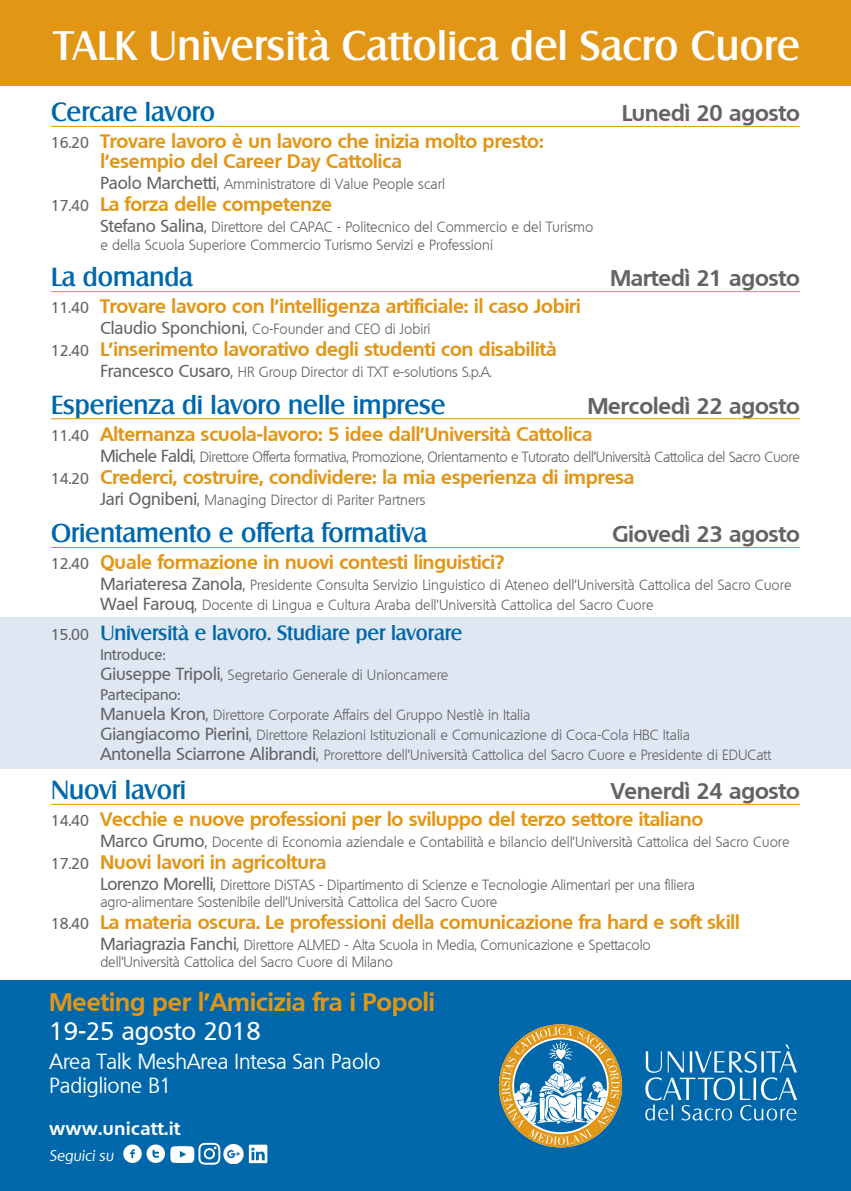
<style>
.page{position:relative;width:851px;height:1191px;background:#fff}
.page>*{position:absolute;margin:0;border:0;box-sizing:border-box;transform-origin:0 0}
.t1{font:500 40px "Salzburg";letter-spacing:.01em;color:#fff}
.t2{font:500 25.6px "Salzburg";color:#0067aa}
.t3{font:700 24.8px "Quebec";color:#e29616}
.t4{font:500 24.8px "Quebec";color:#fff}
.t5{font:700 22.2px "Quebec";color:#636366}
.t6{font:20.8px "Quebec";color:#fff}
.t7{font:500 20px "Salzburg";color:#0067aa}
.t8{font:700 19px "Quebec";color:#e29616}
.t9{font:700 18px "Quebec";letter-spacing:.04em;color:#fff}
.t10{font:500 15px "Quebec";color:#636366}
.t11{font:italic 15px "Quebec";color:#fff}
.t12{font:300 14.4px "Quebec";color:#636366}
.t13{font:300 14.4px "Quebec";letter-spacing:-.02em;color:#636366}
.s1{font-weight:500;font-size:15.4px;color:#636366}
.s2{font-weight:500;font-size:17px}
.s3{font-size:17px}
.s4{font-family:"Quebec";font-size:15.4px;color:#636366}
</style>
<div class="page">
<div style="left:0;top:617px;width:850px;height:151px;background:#dfe7f3"></div>
<div style="left:0;top:0;width:850px;height:85px;background:#e29616"></div>
<div style="left:0;top:980px;width:850px;height:211px;background:#0067aa"></div>
<svg style="left:499px;top:1024px;width:123px;height:123px"></svg>
<svg style="left:645px;top:1044px;width:152px;height:76px"></svg>
<svg style="left:123px;top:1142px;width:97px;height:22px"></svg>
<img style="left:224px;top:1144px;width:19px;height:19px">
<svg style="left:248px;top:1144px;width:19px;height:19px"></svg>
<svg style="left:618px;top:125px;width:182px;height:2px"></svg>
<svg style="left:607px;top:291px;width:193px;height:2px"></svg>
<svg style="left:584px;top:418px;width:216px;height:2px"></svg>
<svg style="left:604px;top:768px;width:201px;height:37px"></svg>
<hr style="left:51px;top:126px;width:748px;height:1px;background:#e29616">
<hr style="left:51px;top:291px;width:748px;height:1px;background:#e29616">
<hr style="left:51px;top:547px;width:748px;height:1px;background:#e29616">
<hr style="left:51px;top:804px;width:748px;height:1px;background:#e29616">
<hr style="left:51px;top:418px;width:748px;height:1px;background:#e29616">
<p class="t1" style="left:54px;top:21px;width:746px">TALK Università Cattolica del Sacro Cuore</p>
<p class="t2" style="left:51px;top:96px;width:165px">Cercare lavoro</p>
<p class="t5" style="left:622px;top:98px;width:179px">Lunedì 20 agosto</p>
<p class="t8" style="left:51px;top:129px;width:494px"><span class="s1">16.20</span> Trovare lavoro è un lavoro che inizia molto presto:</p>
<p class="t8" style="left:100px;top:149px;width:303px">l’esempio del Career Day Cattolica</p>
<p class="t12" style="left:100px;top:175px;width:346px"><span class="s2">Paolo Marchetti</span><span class="s3">,</span> Amministratore di Value People scarl</p>
<p class="t8" style="left:51px;top:192px;width:282px"><span class="s1">17.40</span> La forza delle competenze</p>
<p class="t12" style="left:100px;top:218px;width:494px"><span class="s2">Stefano Salina</span><span class="s3">,</span> Direttore del CAPAC - Politecnico del Commercio e del Turismo</p>
<p class="t12" style="left:100px;top:235px;width:394px">e della Scuola Superiore Commercio Turismo Servizi e Professioni</p>
<p class="t2" style="left:51px;top:262px;width:143px">La domanda</p>
<p class="t5" style="left:610px;top:263px;width:191px">Martedì 21 agosto</p>
<p class="t8" style="left:51px;top:294px;width:531px"><span class="s1">11.40</span> Trovare lavoro con l’intelligenza artificiale: il caso Jobiri</p>
<p class="t12" style="left:100px;top:320px;width:331px"><span class="s2">Claudio Sponchioni</span><span class="s3">,</span> Co-Founder and CEO di Jobiri</p>
<p class="t8" style="left:51px;top:337px;width:507px"><span class="s1">12.40</span> L’inserimento lavorativo degli studenti con disabilità</p>
<p class="t12" style="left:100px;top:363px;width:393px"><span class="s2">Francesco Cusaro</span><span class="s3">,</span> HR Group Director di TXT e-solutions S.p.A.</p>
<p class="t2" style="left:51px;top:389px;width:396px">Esperienza di lavoro nelle imprese</p>
<p class="t5" style="left:587px;top:391px;width:214px">Mercoledì 22 agosto</p>
<p class="t8" style="left:51px;top:422px;width:543px"><span class="s1">11.40</span> Alternanza scuola-lavoro: 5 idee dall’Università Cattolica</p>
<p class="t13" style="left:100px;top:448px;width:701px"><span class="s2">Michele Faldi</span><span class="s3">,</span> Direttore Offerta formativa, Promozione, Orientamento e Tutorato dell’Università Cattolica del Sacro Cuore</p>
<p class="t8" style="left:51px;top:465px;width:585px"><span class="s1">14.20</span> Crederci, costruire, condividere: la mia esperienza di impresa</p>
<p class="t12" style="left:100px;top:491px;width:326px"><span class="s2">Jari Ognibeni</span><span class="s3">,</span> Managing Director di Pariter Partners</p>
<p class="t2" style="left:51px;top:517px;width:377px">Orientamento e offerta formativa</p>
<p class="t5" style="left:612px;top:519px;width:189px">Giovedì 23 agosto</p>
<p class="t8" style="left:51px;top:550px;width:455px"><span class="s1">12.40</span> Quale formazione in nuovi contesti linguistici?</p>
<p class="t12" style="left:100px;top:576px;width:692px"><span class="s2">Mariateresa Zanola</span><span class="s3">,</span> Presidente Consulta Servizio Linguistico di Ateneo dell’Università Cattolica del Sacro Cuore</p>
<p class="t12" style="left:100px;top:596px;width:554px"><span class="s2">Wael Farouq</span><span class="s3">,</span> Docente di Lingua e Cultura Araba dell’Università Cattolica del Sacro Cuore</p>
<p class="t7" style="left:51px;top:621px;width:413px"><span class="s4">15.00</span> Università e lavoro. Studiare per lavorare</p>
<p class="t10" style="left:100px;top:645px;width:67px">Introduce:</p>
<p class="t12" style="left:100px;top:666px;width:349px"><span class="s2">Giuseppe Tripoli</span><span class="s3">,</span> Segretario Generale di Unioncamere</p>
<p class="t10" style="left:100px;top:685px;width:82px">Partecipano:</p>
<p class="t12" style="left:100px;top:706px;width:431px"><span class="s2">Manuela Kron</span><span class="s3">,</span> Direttore Corporate Affairs del Gruppo Nestlè in Italia</p>
<p class="t12" style="left:100px;top:726px;width:591px"><span class="s2">Giangiacomo Pierini</span><span class="s3">,</span> Direttore Relazioni Istituzionali e Comunicazione di Coca-Cola HBC Italia</p>
<p class="t12" style="left:100px;top:746px;width:672px"><span class="s2">Antonella Sciarrone Alibrandi</span><span class="s3">,</span> Prorettore dell’Università Cattolica del Sacro Cuore e Presidente di EDUCatt</p>
<p class="t2" style="left:51px;top:774px;width:136px">Nuovi lavori</p>
<p class="t5" style="left:611px;top:776px;width:190px">Venerdì 24 agosto</p>
<p class="t8" style="left:51px;top:807px;width:653px"><span class="s1">14.40</span> Vecchie e nuove professioni per lo sviluppo del terzo settore italiano</p>
<p class="t12" style="left:100px;top:833px;width:690px"><span class="s2">Marco Grumo</span><span class="s3">,</span> Docente di Economia aziendale e Contabilità e bilancio dell’Università Cattolica del Sacro Cuore</p>
<p class="t8" style="left:51px;top:850px;width:277px"><span class="s1">17.20</span> Nuovi lavori in agricoltura</p>
<p class="t12" style="left:100px;top:876px;width:596px"><span class="s2">Lorenzo Morelli</span><span class="s3">,</span> Direttore DiSTAS - Dipartimento di Scienze e Tecnologie Alimentari per una filiera</p>
<p class="t12" style="left:100px;top:893px;width:398px">agro-alimentare Sostenibile dell’Università Cattolica del Sacro Cuore</p>
<p class="t8" style="left:51px;top:910px;width:690px"><span class="s1">18.40</span> La materia oscura. Le professioni della comunicazione fra hard e soft skill</p>
<p class="t12" style="left:100px;top:936px;width:551px"><span class="s2">Mariagrazia Fanchi</span><span class="s3">,</span> Direttore ALMED - Alta Scuola in Media, Comunicazione e Spettacolo</p>
<p class="t12" style="left:100px;top:953px;width:294px">dell’Università Cattolica del Sacro Cuore di Milano</p>
<p class="t3" style="left:50px;top:985px;width:387px">Meeting per l’Amicizia fra i Popoli</p>
<p class="t4" style="left:50px;top:1014px;width:212px">19-25 agosto 2018</p>
<p class="t6" style="left:50px;top:1048px;width:332px">Area Talk MeshArea Intesa San Paolo</p>
<p class="t6" style="left:50px;top:1072px;width:123px">Padiglione B1</p>
<p class="t9" style="left:50px;top:1116px;width:132px">www.unicatt.it</p>
<p class="t11" style="left:50px;top:1146px;width:65px">Seguici su</p>
</div>
